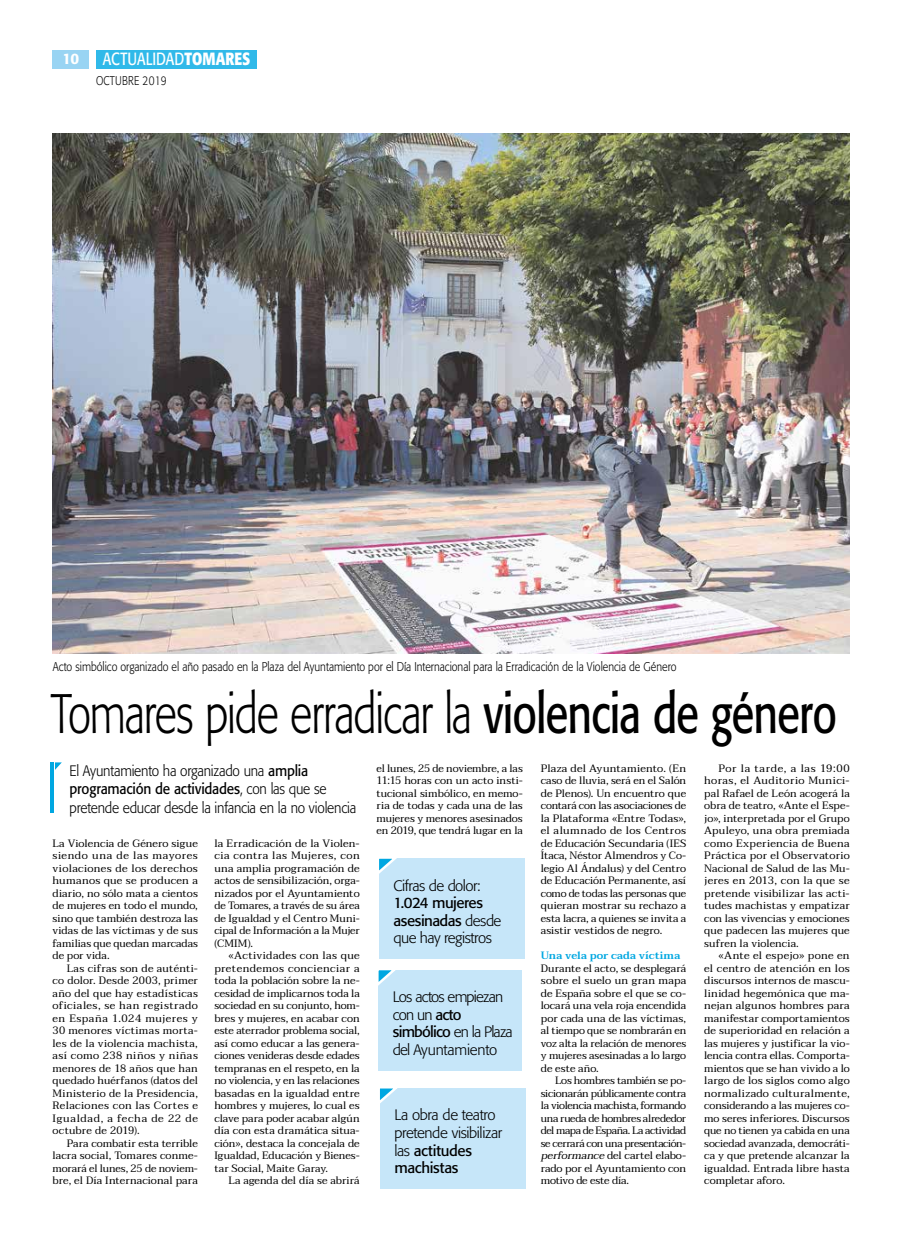
<style>
.page{position:relative;width:904px;height:1234px;background:#fff}
.page>*{position:absolute;margin:0;border:0;box-sizing:border-box;transform-origin:0 0}
.t1{font:300 55px "Formata";letter-spacing:-.03em;color:#000;scale:.77 1}
.t2{font:17.5px "Formata";letter-spacing:.005em;color:#fff;scale:.8 1}
.t3{font:300 15px/18.8px "Formata";letter-spacing:-.02em;color:#000;scale:.91 1}
.t4{font:300 15px/17.5px "Formata";letter-spacing:-.02em;color:#000}
.t5{font:300 15px/17.5px "Formata";letter-spacing:-.055em;color:#000}
.t6{font:15px/17.5px "Formata";letter-spacing:-.035em;color:#000}
.t7{font:500 15px "Formata";color:#fff}
.t8{font:300 12.5px "Formata";color:#000;scale:.85 1}
.t9{font:300 12.5px "Formata";letter-spacing:.025em;color:#000;scale:.8 1}
.t10{font:10.62px/12.5px "Taviraj";letter-spacing:.005em;color:#000;text-align:justify}
.t11{font:600 10.62px "Taviraj";letter-spacing:.01em;color:#00a7e1}
.s1{font-weight:700}
.s2{font-weight:400}
.s3{font-weight:300}
.s4{font-style:italic}
</style>
<div class="page">
<div style="left:53px;top:50px;width:36px;height:19px;background:#99d4f3"></div>
<div style="left:96px;top:50px;width:160px;height:19px;background:#30b9e9"></div>
<hr style="left:50px;top:762px;width:3px;height:50px;background:#00a7e1">
<svg style="left:55px;top:762px;width:7px;height:7px"></svg>
<img style="left:53px;top:133px;width:796px;height:520px">
<div style="left:378px;top:969px;width:143px;height:101px;background:#c6e6f9"></div>
<svg style="left:378px;top:969px;width:23px;height:17px"></svg>
<div style="left:379px;top:857px;width:145px;height:101px;background:#c6e6f9"></div>
<svg style="left:379px;top:857px;width:23px;height:17px"></svg>
<div style="left:380px;top:1087px;width:145px;height:101px;background:#c6e6f9"></div>
<svg style="left:380px;top:1087px;width:23px;height:16px"></svg>
<h3 class="t7" style="left:63px;top:50px;width:18px">10</h3>
<h2 class="t2" style="left:103px;top:48px;width:186px">ACTUALIDAD<span class="s1">TOMARES</span></h2>
<p class="t9" style="left:96px;top:73px;width:90px">OCTUBRE 2019</p>
<p class="t8" style="left:53px;top:659px;width:735px">Acto simbólico organizado el año pasado en la Plaza del Ayuntamiento por el Día Internacional para la Erradicación de la Violencia de Género</p>
<h1 class="t1" style="left:51px;top:681px;width:1022px">Tomares pide erradicar la <span class="s2">violencia de género</span></h1>
<h3 class="t3" style="left:70px;top:761px;width:316px">El Ayuntamiento ha organizado una <span class="s2">amplia programación de actividades</span>, con las que se pretende educar desde la infancia en la no violencia</h3>
<p class="t10" style="left:214px;top:836px;width:147px">la Erradicación de la Violen&shy;cia contra las Mujeres, con una amplia programación de actos de sensibilización, orga&shy;nizados por el Ayuntamiento de Tomares, a través de su área de Igualdad y el Centro Muni&shy;cipal de Información a la Mujer (CMIM).</p>
<p class="t10" style="left:214px;top:949px;width:147px;text-indent:14px">«Actividades con las que pretendemos concienciar a toda la población sobre la ne&shy;cesidad de implicarnos toda la sociedad en su conjunto, hom&shy;bres y mujeres, en acabar con este aterrador problema social, así como educar a las genera&shy;ciones venideras desde edades tempranas en el respeto, en la no violencia, y en las relaciones basadas en la igualdad entre hombres y mujeres, lo cual es clave para poder acabar algún día con esta dramática situa&shy;ción», destaca la concejala de Igualdad, Educación y Bienes&shy;tar Social, Maite Garay.</p>
<p class="t10" style="left:228px;top:1174px;width:133px">La agenda del día se abrirá</p>
<p class="t10" style="left:53px;top:836px;width:147px">La Violencia de Género sigue siendo una de las mayores violaciones de los derechos humanos que se producen a diario, no sólo mata a cientos de mujeres en todo el mundo, sino que también destroza las vidas de las víctimas y de sus familias que quedan marcadas de por vida.</p>
<p class="t10" style="left:53px;top:961px;width:147px;text-indent:14px">Las cifras son de auténti&shy;co dolor. Desde 2003, primer año del que hay estadísticas oficiales, se han registrado en España 1.024 mujeres y 30 menores víctimas morta&shy;les de la violencia machista, así como 238 niños y niñas menores de 18 años que han quedado huérfanos (datos del Ministerio de la Presidencia, Relaciones con las Cortes e Igualdad, a fecha de 22 de octubre de 2019).</p>
<p class="t10" style="left:53px;top:1136px;width:147px;text-indent:14px">Para combatir esta terrible lacra social, Tomares conme&shy;morará el lunes, 25 de noviem&shy;bre, el Día Internacional para</p>
<p class="t10" style="left:376px;top:761px;width:148px">el lunes, 25 de noviembre, a las 11:15 horas con un acto insti&shy;tucional simbólico, en memo&shy;ria de todas y cada una de las mujeres y menores asesinados en 2019, que tendrá lugar en la</p>
<h3 class="t4" style="left:393px;top:876px;width:89px">Cifras de dolor:</h3>
<h3 class="t6" style="left:393px;top:893px;width:109px">1.024 mujeres asesinadas <span class="s3">desde que hay registros</span></h3>
<h3 class="t5" style="left:393px;top:988px;width:121px">Los actos empiezan con un <span class="s2">acto simbólico</span> en la Plaza del Ayuntamiento</h3>
<h3 class="t4" style="left:394px;top:1106px;width:109px">La obra de teatro pretende visibilizar las <span class="s2">actitudes machistas</span></h3>
<p class="t10" style="left:541px;top:761px;width:147px">Plaza del Ayuntamiento. (En caso de lluvia, será en el Salón de Plenos). Un encuentro que contará con las asociaciones de la Plataforma «Entre Todas», el alumnado de los Centros de Educación Secundaria (IES Ítaca, Néstor Almendros y Co&shy;legio Al Ándalus) y del Centro de Educación Permanente, así como de todas las personas que quieran mostrar su rechazo a esta lacra, a quienes se invita a asistir vestidos de negro.</p>
<p class="t11" style="left:541px;top:949px;width:141px">Una vela por cada víctima</p>
<p class="t10" style="left:541px;top:961px;width:147px">Durante el acto, se desplegará sobre el suelo un gran mapa de España sobre el que se co&shy;locará una vela roja encendida por cada una de las víctimas, al tiempo que se nombrarán en voz alta la relación de menores y mujeres asesinadas a lo largo de este año.</p>
<p class="t10" style="left:541px;top:1074px;width:147px;text-indent:14px">Los hombres también se po&shy;sicionarán públicamente contra la violencia machista, formando una rueda de hombres alrededor del mapa de España. La actividad se cerrará con una presentación&shy;<span class="s4">performance</span>del cartel elabo&shy;rado por el Ayuntamiento con motivo de este día.</p>
<p class="t10" style="left:704px;top:761px;width:147px;text-indent:14px">Por la tarde, a las 19:00 horas, el Auditorio Munici&shy;pal Rafael de León acogerá la obra de teatro, «Ante el Espe&shy;jo», interpretada por el Grupo Apuleyo, una obra premiada como Experiencia de Buena Práctica por el Observatorio Nacional de Salud de las Mu&shy;jeres en 2013, con la que se pretende visibilizar las acti&shy;tudes machistas y empatizar con las vivencias y emociones que padecen las mujeres que sufren la violencia.</p>
<p class="t10" style="left:704px;top:949px;width:147px;text-indent:14px">«Ante el espejo» pone en el centro de atención en los discursos internos de mascu&shy;linidad hegemónica que ma&shy;nejan algunos hombres para manifestar comportamientos de superioridad en relación a las mujeres y justificar la vio&shy;lencia contra ellas. Comporta&shy;mientos que se han vivido a lo largo de los siglos como algo normalizado culturalmente, considerando a las mujeres co&shy;mo seres inferiores. Discursos que no tienen ya cabida en una sociedad avanzada, democráti&shy;ca y que pretende alcanzar la igualdad. Entrada libre hasta completar aforo.</p>
</div>
